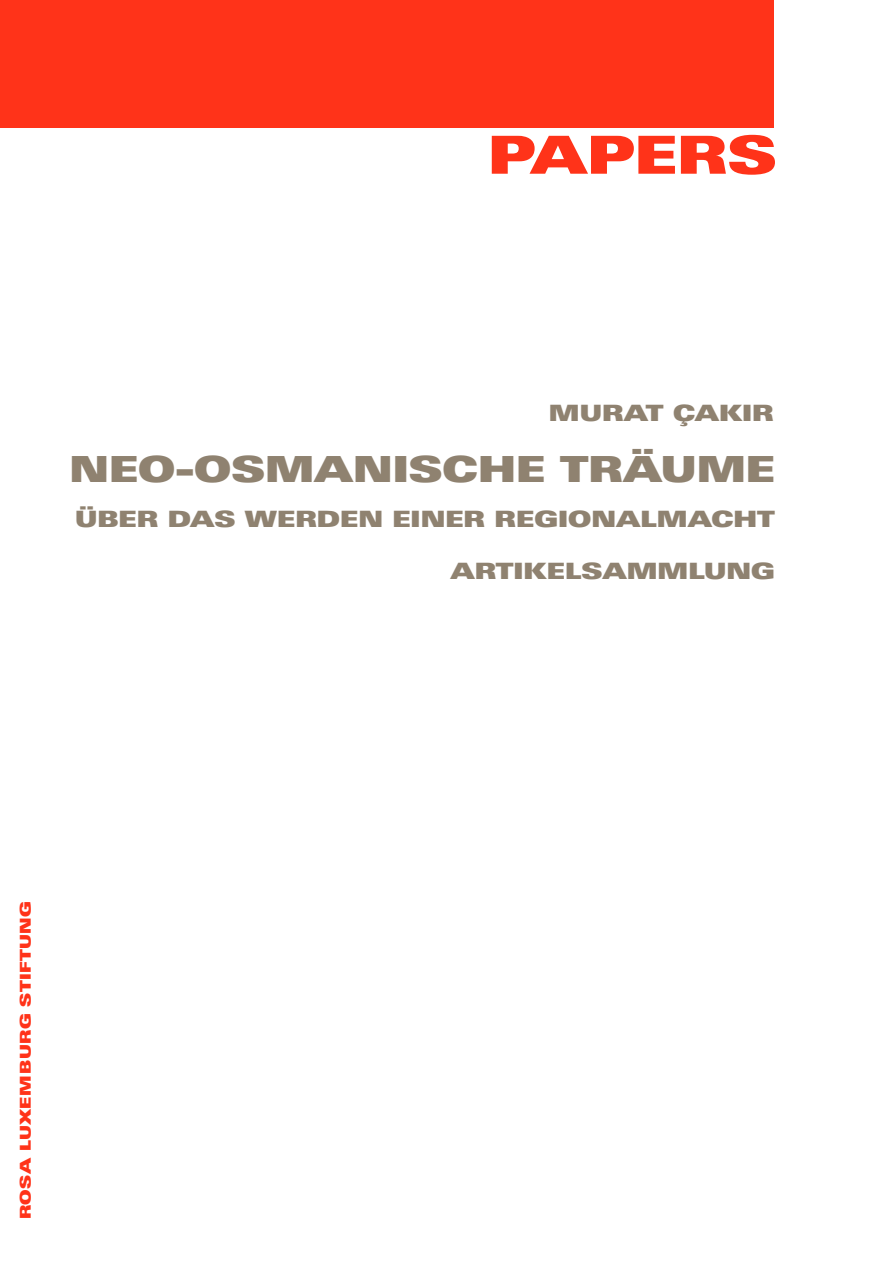
<style>
.page{position:relative;width:893px;height:1263px;background:#fff}
.page>*{position:absolute;margin:0;border:0;box-sizing:border-box;transform-origin:0 0}
.t1{font:52.5px "Linotype Univers Extd X Black";color:#ff3319}
.t2{font:36px "Linotype Univers Extd X Black";color:#8f8270}
.t3{font:22.5px "Linotype Univers Extd X Black";color:#8f8270}
.t4{font:15px "Linotype Univers Extd X Black";letter-spacing:.02em;color:#ff3319}
</style>
<div class="page">
<div style="left:0;top:0;width:774px;height:128px;background:#ff3319"></div>
<h1 class="t1" style="left:488px;top:123px;width:290px">PAPERS</h1>
<p class="t3" style="left:549px;top:400px;width:226px">MU RAT ÇAKIR</p>
<h2 class="t2" style="left:69px;top:448px;width:707px">NEO-OSMANI SCHE TRÄUM E</h2>
<p class="t3" style="left:75px;top:506px;width:64px">ÜBER</p>
<p class="t3" style="left:168px;top:506px;width:46px">DAS</p>
<p class="t3" style="left:245px;top:506px;width:221px">WERDEN EINER</p>
<p class="t3" style="left:495px;top:506px;width:217px">REGIONALMACH</p>
<p class="t3" style="left:757px;top:506px;width:19px">T</p>
<p class="t3" style="left:451px;top:557px;width:95px">ARTIKELSA</p>
<p class="t3" style="left:627px;top:557px;width:150px">MMLUNG</p>
<p class="t4" style="left:17px;top:1151px;width:252px;rotate:-90deg">LUXE MBURG STIFTUNG</p>
<p class="t4" style="left:17px;top:1219px;width:45px;rotate:-90deg">ROSA</p>
</div>
